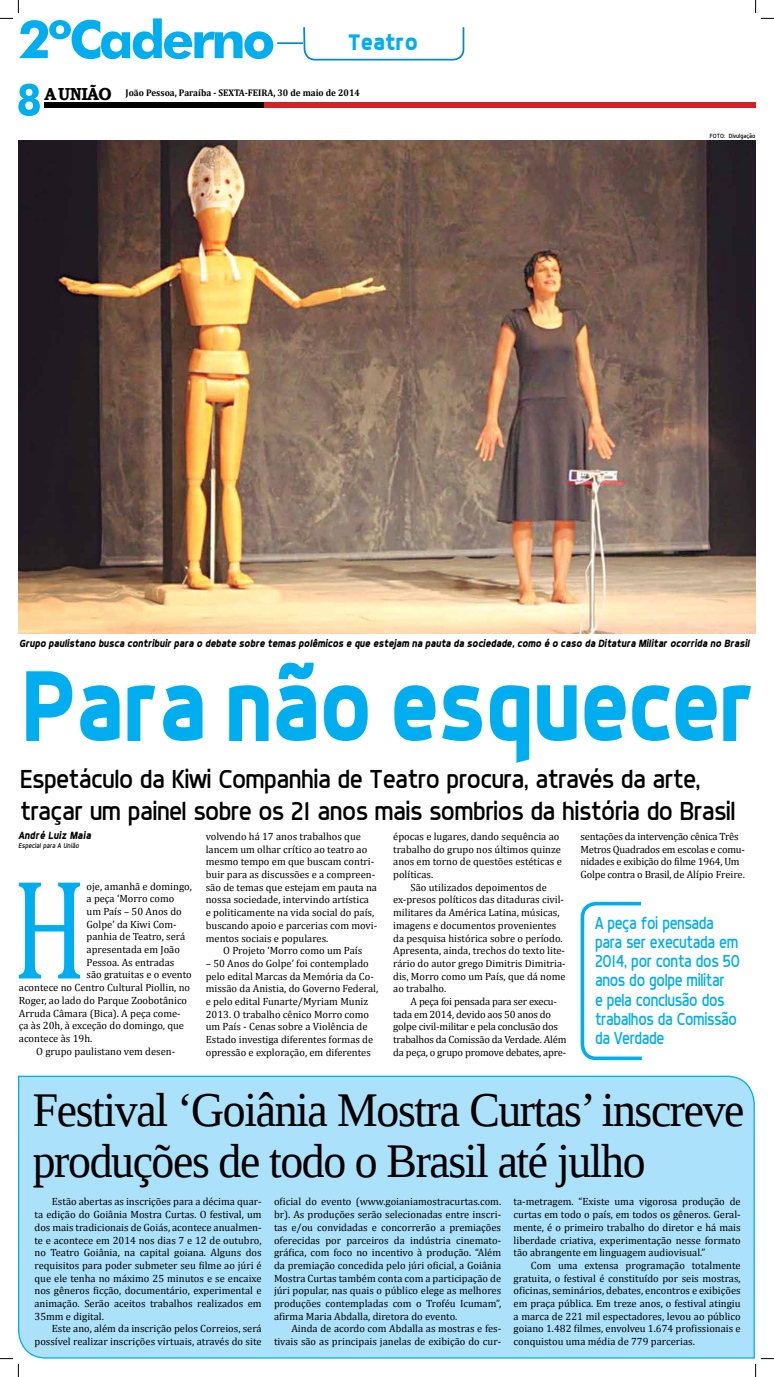
<style>
.page{position:relative;width:774px;height:1377px;background:#fff}
.page>*{position:absolute;margin:0;border:0;box-sizing:border-box;transform-origin:0 0}
.t1{font:143.76px "Cambria";color:#00aeef;scale:.75 1}
.t2{font:700 100.62px "Dyno";letter-spacing:-.01em;color:#00aeef;scale:.9 1}
.t3{font:48.12px/50.8px "Liberation Serif";letter-spacing:-.03em;color:#000;scale:.95 1}
.t4{font:26.25px/31.5px "Dyno";letter-spacing:-.02em;color:#000}
.t5{font:700 22.75px "Dyno";color:#00aeef}
.t6{font:17.5px/19.2px "Dyno";letter-spacing:-.02em;color:#00aeef;scale:.9 1}
.t7{font:10.5px/12.7px "Cambria";color:#000}
.t8{font:10.5px/12.7px "Cambria";letter-spacing:-.02em;color:#000}
.t9{font:italic 700 10.5px "Dyno";color:#000;scale:.95 1}
.t10{font:italic 700 10.5px "Dyno";letter-spacing:.02em;color:#000;scale:.95 1}
.t11{font:700 9.62px "Cambria";color:#000;scale:.95 1}
.t12{font:italic 7px "Dyno";letter-spacing:.02em;color:#000;scale:.95 1}
.t13{font:6.12px "Dyno";color:#000}
.s1{font-family:"Bookman Old Style";font-size:17.41px}
</style>
<div class="page">
<svg style="left:302px;top:27px;width:163px;height:114px"></svg>
<div style="left:44px;top:102px;width:249px;height:6px;background:#000"></div>
<div style="left:264px;top:102px;width:491px;height:6px;background:#d2232a"></div>
<hr style="left:277px;top:42px;width:26px;height:2px;background:#0089cf">
<svg style="left:18px;top:84px;width:22px;height:32px"></svg>
<div style="left:18px;top:1075px;width:737px;height:283px;background:#abe1fa"></div>
<img style="left:18px;top:141px;width:737px;height:492px">
<svg style="left:580px;top:901px;width:62px;height:160px"></svg>
<svg style="left:0;top:0;width:273px;height:59px"></svg>
<svg style="left:0;top:1357px;width:19px;height:19px"></svg>
<svg style="left:755px;top:0;width:18px;height:19px"></svg>
<svg style="left:754px;top:1357px;width:19px;height:19px"></svg>
<h3 class="t5" style="left:347px;top:29px;width:72px">Teatro</h3>
<p class="t11" style="left:44px;top:86px;width:333px"><span class="s1">AUNIÃO</span> João Pessoa, Paraíba - SEXTA-FEIRA, 30 de maio de 2014</p>
<p class="t13" style="left:709px;top:133px;width:47px">FOTO: Divulgação</p>
<p class="t9" style="left:19px;top:637px;width:770px">Grupo paulistano busca contribuir para o debate sobre temas polêmicos e que estejam na pauta da sociedade, como é o caso da Ditatura Militar ocorrida no Brasil</p>
<h2 class="t2" style="left:22px;top:644px;width:816px">Para não esquecer</h2>
<h3 class="t4" style="left:20px;top:763px;width:717px">Espetáculo da Kiwi Companhia de Teatro procura, através da arte, traçar um painel sobre os 21 anos mais sombrios da história do Brasil</h3>
<p class="t10" style="left:18px;top:829px;width:78px">André Luiz Maia</p>
<p class="t12" style="left:18px;top:841px;width:65px">Especial para A União</p>
<p class="t8" style="left:580px;top:829px;width:166px">sentações da intervenção cênica Três Metros Quadrados em escolas e comu&shy;nidades e exibição do filme 1964, Um Golpe contra o Brasil, de Alípio Freire.</p>
<h3 class="t6" style="left:595px;top:912px;width:162px">A peça foi pensada para ser executada em<br>2014, por conta dos 50 anos do golpe militar<br>e pela conclusão dos trabalhos da Comissão da Verdade</h3>
<p class="t7" style="left:206px;top:830px;width:173px">volvendo há 17 anos trabalhos que lancem um olhar crítico ao teatro ao mesmo tempo em que buscam contri&shy;buir para as discussões e a compreen&shy;são de temas que estejam em pauta na nossa sociedade, intervindo artística<br>e politicamente na vida social do país, buscando apoio e parcerias com movi&shy;mentos sociais e populares.</p>
<p class="t7" style="left:223px;top:944px;width:141px">O Projeto ‘Morro como um País</p>
<p class="t7" style="left:206px;top:956px;width:174px">– 50 Anos do Golpe’ foi contemplado pelo edital Marcas da Memória da Co&shy;missão da Anistia, do Governo Federal, e pelo edital Funarte/Myriam Muniz 2013. O trabalho cênico Morro como um País - Cenas sobre a Violência de Estado investiga diferentes formas de opressão e exploração, em diferentes</p>
<h3 class="t3" style="left:33px;top:1083px;width:750px">Festival ‘Goiânia Mostra Curtas’ inscreve produções de todo o Brasil até julho</h3>
<p class="t7" style="left:393px;top:830px;width:170px">épocas e lugares, dando sequência ao trabalho do grupo nos últimos quinze anos em torno de questões estéticas e políticas.</p>
<p class="t7" style="left:393px;top:880px;width:174px;text-indent:17px">São utilizados depoimentos de ex-presos políticos das ditaduras civil&shy;militares da América Latina, músicas, imagens e documentos provenientes da pesquisa histórica sobre o período.<br>Apresenta, ainda, trechos do texto lite&shy;rário do autor grego Dimitris Dimitria&shy;dis, Morro como um País, que dá nome ao trabalho.</p>
<p class="t8" style="left:393px;top:994px;width:175px;text-indent:17px">A peça foi pensada para ser execu&shy;tada em 2014, devido aos 50 anos do golpe civil-militar e pela conclusão dos trabalhos da Comissão da Verdade. Além da peça, o grupo promove debates, apre-</p>
<h1 class="t1" style="left:12px;top:844px;width:100px">H</h1>
<p class="t7" style="left:87px;top:879px;width:107px">oje, amanhã e domingo,</p>
<p class="t7" style="left:87px;top:892px;width:89px">a peça ‘Morro como</p>
<p class="t7" style="left:87px;top:904px;width:97px">um País – 50 Anos do</p>
<p class="t7" style="left:87px;top:917px;width:92px">Golpe’ da Kiwi Com-</p>
<p class="t7" style="left:87px;top:930px;width:100px">panhia de Teatro, será</p>
<p class="t7" style="left:87px;top:943px;width:95px">apresentada em João</p>
<p class="t7" style="left:87px;top:955px;width:89px">Pessoa. As entradas</p>
<p class="t7" style="left:87px;top:968px;width:107px">são gratuitas e o evento</p>
<p class="t7" style="left:19px;top:981px;width:173px">acontece no Centro Cultural Piollin, no</p>
<p class="t7" style="left:19px;top:993px;width:170px">Roger, ao lado do Parque Zoobotânico</p>
<p class="t7" style="left:19px;top:1006px;width:163px">Arruda Câmara (Bica). A peça come-</p>
<p class="t7" style="left:19px;top:1019px;width:167px">ça às 20h, à exceção do domingo, que</p>
<p class="t7" style="left:19px;top:1031px;width:75px">acontece às 19h.</p>
<p class="t7" style="left:36px;top:1044px;width:140px">O grupo paulistano vem desen-</p>
<p class="t7" style="left:34px;top:1195px;width:228px;text-align:justify;text-indent:17px">Estão abertas as inscrições para a décima quar&shy;ta edição do Goiânia Mostra Curtas. O festival, um dos mais tradicionais de Goiás, acontece anualmen&shy;te e acontece em 2014 nos dias 7 e 12 de outubro, no Teatro Goiânia, na capital goiana. Alguns dos requisitos para poder submeter seu filme ao júri é que ele tenha no máximo 25 minutos e se encaixe nos gêneros ficção, documentário, experimental e animação. Serão aceitos trabalhos realizados em 35mm e digital.</p>
<p class="t7" style="left:34px;top:1322px;width:228px;text-align:right">Este ano, além da inscrição pelos Correios, será possível realizar inscrições virtuais, através do site</p>
<p class="t7" style="left:274px;top:1195px;width:228px;text-align:justify">oficial do evento (www.goianiamostracurtas.com. br). As produções serão selecionadas entre inscri&shy;tas e/ou convidadas e concorrerão a premiações oferecidas por parceiros da indústria cinemato&shy;gráfica, com foco no incentivo à produção. “Além da premiação concedida pelo júri oficial, a Goiânia Mostra Curtas também conta com a participação de júri popular, nas quais o público elege as melhores produções contempladas com o Troféu Icumam”, afirma Maria Abdalla, diretora do evento.</p>
<p class="t7" style="left:274px;top:1322px;width:228px;text-align:right">Ainda de acordo com Abdalla as mostras e fes&shy;tivais são as principais janelas de exibição do cur-</p>
<p class="t7" style="left:513px;top:1195px;width:228px;text-align:justify">ta-metragem. “Existe uma vigorosa produção de curtas em todo o país, em todos os gêneros. Geral&shy;mente, é o primeiro trabalho do diretor e há mais liberdade criativa, experimentação nesse formato tão abrangente em linguagem audiovisual.”</p>
<p class="t7" style="left:513px;top:1258px;width:228px;text-align:justify;text-indent:17px">Com uma extensa programação totalmente gratuita, o festival é constituído por seis mostras, oficinas, seminários, debates, encontros e exibições em praça pública. Em treze anos, o festival atingiu a marca de 221 mil espectadores, levou ao público goiano 1.482 filmes, envolveu 1.674 profissionais e conquistou uma média de 779 parcerias.</p>
</div>
